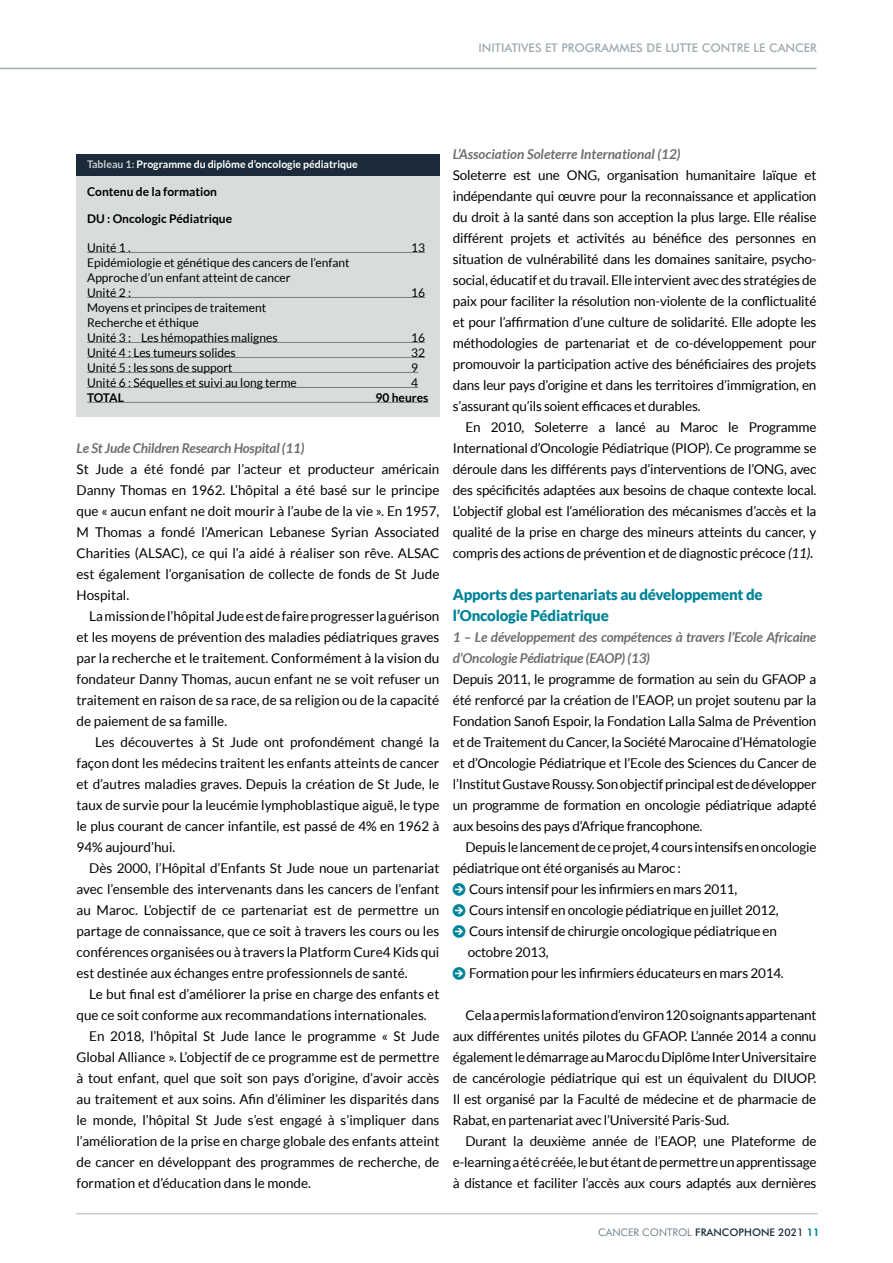
<style>
.page{position:relative;width:893px;height:1263px;background:#fff}
.page>*{position:absolute;margin:0;border:0;box-sizing:border-box;transform-origin:0 0}
.t1{font:900 15px/21px "Lato";letter-spacing:-.015em;color:#008499}
.t2{font:13.5px/21px "Lato";color:#000;text-align:justify}
.t3{font:italic 700 13.5px/21px "Lato";letter-spacing:-.015em;color:#6d6e71}
.t4{font:12px/15px "Lato";color:#000}
.t5{font:700 12px "Lato";color:#000}
.t6{font:500 12px "Futura BT";color:#a1abb2}
.t7{font:700 10.5px "Lato";color:#fff}
.t8{font:500 10.5px "Futura BT";color:#1c2b39}
.s1{color:#c6cdd1}
.s2{font-style:italic}
.s3{font-family:"Arrowstfb";color:#008499}
.s4{font-weight:400;color:#72808a}
.s5{font-weight:800;color:#008499}
</style>
<div class="page">
<hr style="left:76px;top:1213px;width:742px;height:1px;background:#c6cdd1">
<hr style="left:0;top:68px;width:816px;height:1px;background:#a1abb2">
<div style="left:77px;top:161px;width:363px;height:256px;background:#d8dcdb"></div>
<div style="left:77px;top:154px;width:363px;height:21px;background:#1c2b39"></div>
<hr style="left:87px;top:252px;width:338px;height:1px;background:#72808a">
<hr style="left:87px;top:297px;width:338px;height:1px;background:#72808a">
<hr style="left:87px;top:342px;width:338px;height:1px;background:#72808a">
<hr style="left:87px;top:357px;width:338px;height:1px;background:#72808a">
<hr style="left:87px;top:372px;width:331px;height:1px;background:#72808a">
<hr style="left:87px;top:387px;width:331px;height:1px;background:#72808a">
<hr style="left:87px;top:402px;width:341px;height:1px;background:#72808a">
<p class="t6" style="left:478px;top:40px;width:340px">INITIATIVES ET PROGRAMMES DE LUTTE CONTRE LE CANCER</p>
<p class="t7" style="left:87px;top:158px;width:272px"><span class="s1">Tableau 1:</span> Programme du diplôme d’oncologie pédiatrique</p>
<p class="t5" style="left:87px;top:185px;width:131px">Contenu de la formation</p>
<p class="t5" style="left:87px;top:212px;width:147px">DU : Oncologic Pédiatrique</p>
<p class="t4" style="left:87px;top:240px;width:45px">Unité 1 .</p>
<p class="t4" style="left:411px;top:240px;width:15px">13</p>
<p class="t4" style="left:87px;top:255px;width:264px">Epidémiologie et génétique des cancers de l’enfant<br>Approche d’un enfant atteint de cancer<br>Unité 2 :</p>
<p class="t4" style="left:411px;top:285px;width:15px">16</p>
<p class="t4" style="left:87px;top:300px;width:192px">Moyens et principes de traitement<br>Recherche et éthique<br>Unité 3 : Les hémopathies malignes</p>
<p class="t4" style="left:411px;top:330px;width:15px">16</p>
<p class="t4" style="left:87px;top:345px;width:150px">Unité 4 : Les tumeurs solides</p>
<p class="t4" style="left:411px;top:345px;width:15px">32</p>
<p class="t4" style="left:87px;top:360px;width:147px">Unité 5 : les sons de support</p>
<p class="t4" style="left:411px;top:360px;width:8px">9</p>
<p class="t4" style="left:87px;top:375px;width:211px">Unité 6 : Séquelles et suivi au long terme</p>
<p class="t4" style="left:411px;top:375px;width:8px">4</p>
<p class="t5" style="left:87px;top:390px;width:38px">TOTAL</p>
<p class="t5" style="left:376px;top:390px;width:54px">90 heures</p>
<p class="t3" style="left:77px;top:438px;width:229px">Le St Jude Children Research Hospital (11)</p>
<p class="t2" style="left:77px;top:459px;width:364px">St Jude a été fondé par l’acteur et producteur américain Danny Thomas en 1962. L’hôpital a été basé sur le principe que « aucun enfant ne doit mourir à l’aube de la vie ». En 1957, M Thomas a fondé l’American Lebanese Syrian Associated Charities (ALSAC), ce qui l’a aidé à réaliser son rêve. ALSAC est également l’organisation de collecte de fonds de St Jude Hospital.</p>
<p class="t2" style="left:77px;top:606px;width:364px;text-indent:13px">La mission de l’hôpital Jude est de faire progresser la guérison et les moyens de prévention des maladies pédiatriques graves par la recherche et le traitement. Conformément à la vision du fondateur Danny Thomas, aucun enfant ne se voit refuser un traitement en raison de sa race, de sa religion ou de la capacité de paiement de sa famille.</p>
<p class="t2" style="left:77px;top:732px;width:364px;text-indent:19px">Les découvertes à St Jude ont profondément changé la façon dont les médecins traitent les enfants atteints de cancer et d’autres maladies graves. Depuis la création de St Jude, le taux de survie pour la leucémie lymphoblastique aiguë, le type le plus courant de cancer infantile, est passé de 4% en 1962 à 94% aujourd’hui.</p>
<p class="t2" style="left:77px;top:858px;width:364px;text-indent:13px">Dès 2000, l’Hôpital d’Enfants St Jude noue un partenariat avec l’ensemble des intervenants dans les cancers de l’enfant au Maroc. L’objectif de ce partenariat est de permettre un partage de connaissance, que ce soit à travers les cours ou les conférences organisées ou à travers la Platform Cure4 Kids qui est destinée aux échanges entre professionnels de santé.</p>
<p class="t2" style="left:89px;top:984px;width:352px">Le but final est d’améliorer la prise en charge des enfants et</p>
<p class="t2" style="left:77px;top:1005px;width:352px">que ce soit conforme aux recommandations internationales.</p>
<p class="t2" style="left:89px;top:1026px;width:352px">En 2018, l’hôpital St Jude lance le programme « St Jude</p>
<p class="t2" style="left:77px;top:1047px;width:364px">Global Alliance ». L’objectif de ce programme est de permettre</p>
<p class="t2" style="left:77px;top:1068px;width:364px">à tout enfant, quel que soit son pays d’origine, d’avoir accès</p>
<p class="t2" style="left:77px;top:1089px;width:364px">au traitement et aux soins. Afin d’éliminer les disparités dans</p>
<p class="t2" style="left:77px;top:1110px;width:364px">le monde, l’hôpital St Jude s’est engagé à s’impliquer dans</p>
<p class="t2" style="left:77px;top:1131px;width:364px">l’amélioration de la prise en charge globale des enfants atteint</p>
<p class="t2" style="left:77px;top:1152px;width:364px">de cancer en développant des programmes de recherche, de</p>
<p class="t2" style="left:77px;top:1173px;width:236px">formation et d’éducation dans le monde.</p>
<p class="t3" style="left:453px;top:144px;width:229px">L’Association Soleterre International (12)</p>
<p class="t2" style="left:453px;top:165px;width:365px">Soleterre est une ONG, organisation humanitaire laïque et indépendante qui œuvre pour la reconnaissance et application du droit à la santé dans son acception la plus large. Elle réalise différent projets et activités au bénéfice des personnes en situation de vulnérabilité dans les domaines sanitaire, psycho&shy;social, éducatif et du travail. Elle intervient avec des stratégies de paix pour faciliter la résolution non-violente de la conflictualité et pour l’affirmation d’une culture de solidarité. Elle adopte les méthodologies de partenariat et de co-développement pour promouvoir la participation active des bénéficiaires des projets dans leur pays d’origine et dans les territoires d’immigration, en s’assurant qu’ils soient efficaces et durables.</p>
<p class="t2" style="left:453px;top:417px;width:365px;text-indent:13px">En 2010, Soleterre a lancé au Maroc le Programme International d’Oncologie Pédiatrique (PIOP). Ce programme se déroule dans les différents pays d’interventions de l’ONG, avec des spécificités adaptées aux besoins de chaque contexte local.<br>L’objectif global est l’amélioration des mécanismes d’accès et la qualité de la prise en charge des mineurs atteints du cancer, y compris des actions de prévention et de diagnostic précoce <span class="s2">(11).</span></p>
<p class="t1" style="left:453px;top:584px;width:311px">Apports des partenariats au développement de l’Oncologie Pédiatrique</p>
<p class="t3" style="left:453px;top:627px;width:365px">1 – Le développement des compétences à travers l’Ecole Africaine d’Oncologie Pédiatrique (EAOP) (13)</p>
<p class="t2" style="left:453px;top:669px;width:365px">Depuis 2011, le programme de formation au sein du GFAOP a été renforcé par la création de l’EAOP, un projet soutenu par la Fondation Sanofi Espoir, la Fondation Lalla Salma de Prévention et de Traitement du Cancer, la Société Marocaine d’Hématologie et d’Oncologie Pédiatrique et l’Ecole des Sciences du Cancer de l’Institut Gustave Roussy. Son objectif principal est de développer un programme de formation en oncologie pédiatrique adapté aux besoins des pays d’Afrique francophone.</p>
<p class="t2" style="left:466px;top:837px;width:352px">Depuis le lancement de ce projet, 4 cours intensifs en oncologie</p>
<p class="t2" style="left:453px;top:858px;width:230px">pédiatrique ont été organisés au Maroc :</p>
<p class="t2" style="left:453px;top:879px;width:286px"><span class="s3">J</span> Cours intensif pour les infirmiers en mars 2011,</p>
<p class="t2" style="left:453px;top:900px;width:327px"><span class="s3">J</span> Cours intensif en oncologie pédiatrique en juillet 2012,</p>
<p class="t2" style="left:453px;top:921px;width:326px"><span class="s3">J</span> Cours intensif de chirurgie oncologique pédiatrique en</p>
<p class="t2" style="left:468px;top:942px;width:82px">octobre 2013,</p>
<p class="t2" style="left:453px;top:963px;width:332px"><span class="s3">J</span> Formation pour les infirmiers éducateurs en mars 2014.</p>
<p class="t2" style="left:453px;top:1005px;width:365px;text-indent:13px">Cela a permis la formation d’environ 120 soignants appartenant aux différentes unités pilotes du GFAOP. L’année 2014 a connu également le démarrage au Maroc du Diplôme Inter Universitaire de cancérologie pédiatrique qui est un équivalent du DIUOP.<br>Il est organisé par la Faculté de médecine et de pharmacie de Rabat, en partenariat avec l’Université Paris-Sud.</p>
<p class="t2" style="left:453px;top:1131px;width:365px;text-indent:13px">Durant la deuxième année de l’EAOP, une Plateforme de e-learning a été créée, le but étant de permettre un apprentissage à distance et faciliter l’accès aux cours adaptés aux dernières</p>
<p class="t8" style="left:598px;top:1226px;width:223px"><span class="s4">CANCER CONTROL</span> FRANCOPHONE 2021 <span class="s5">11</span></p>
</div>
